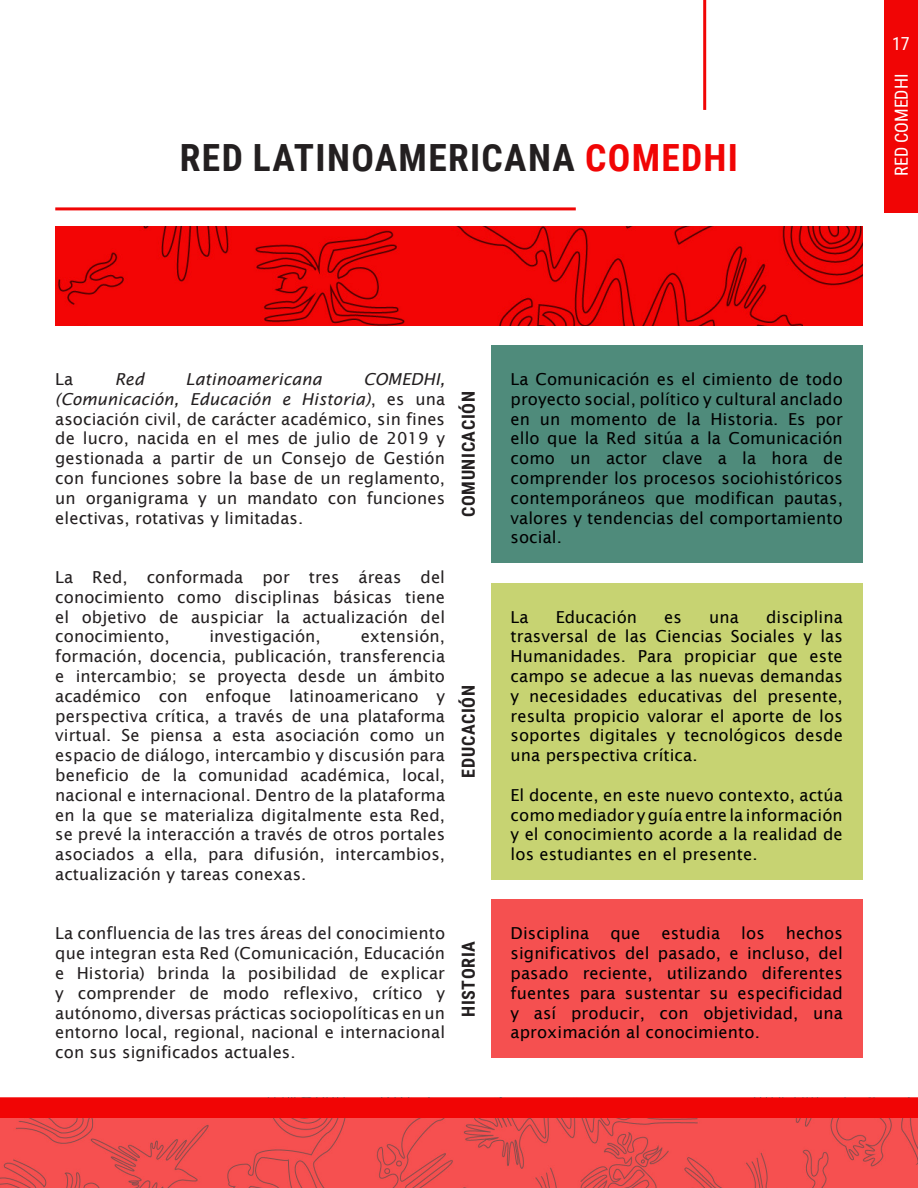
<style>
.page{position:relative;width:918px;height:1188px;background:#fff}
.page>*{position:absolute;margin:0;border:0;box-sizing:border-box;transform-origin:0 0}
.Título{font:700 37.5px "Roboto Condensed";letter-spacing:.035em;color:#231f20}
.Subtítulos{font:700 18px "Roboto Condensed";letter-spacing:.035em;color:#231f20}
.t1{font:18px "Roboto Condensed";color:#fff}
.Texto{font:16.5px/19.8px "Lucida Sans";letter-spacing:.005em;color:#231f20;text-align:justify}
.Texto_Subtítulos{font:16.5px/19.8px "Lucida Sans";letter-spacing:.005em;color:#000;text-align:justify}
.Texto-2{font:italic 16.5px "Lucida Sans";letter-spacing:.005em;color:#231f20}
.s1{color:#f10505}
.s2{font-style:italic}
</style>
<div class="page">
<div style="left:491px;top:345px;width:372px;height:218px;background:#4f8b7b"></div>
<div style="left:491px;top:583px;width:372px;height:297px;background:#c7d372"></div>
<div style="left:491px;top:900px;width:372px;height:158px;background:#f55050"></div>
<hr style="left:55px;top:207px;width:521px;height:3px;background:#f10505">
<hr style="left:703px;top:0;width:3px;height:110px;background:#f10505">
<img style="left:55px;top:227px;width:808px;height:99px">
<img style="left:0;top:1118px;width:918px;height:70px">
<div style="left:0;top:1098px;width:918px;height:20px;background:#f10505"></div>
<div style="left:884px;top:0;width:34px;height:213px;background:#f10505"></div>
<p class="Título" style="left:180px;top:131px;width:560px">RED LATINOAMERICANA <span class="s1">COMEDHI</span></p>
<p class="t1" style="left:892px;top:31px;width:19px">17</p>
<p class="t1" style="left:889px;top:176px;width:104px;rotate:-90deg">RED COMEDHI</p>
<p class="Texto" style="left:55px;top:369px;width:19px">La</p>
<p class="Texto-2" style="left:115px;top:370px;width:31px">Red</p>
<p class="Texto-2" style="left:186px;top:370px;width:138px">Latinoamericana</p>
<p class="Texto" style="left:55px;top:369px;width:391px;text-indent:308px"><span class="s2">COMEDHI, (Comunicación, Educación e Historia)</span>, es una asociación civil, de carácter académico, sin fines de lucro, nacida en el mes de julio de 2019 y gestionada a partir de un Consejo de Gestión con funciones sobre la base de un reglamento, un organigrama y un mandato con funciones electivas, rotativas y limitadas.</p>
<p class="Subtítulos" style="left:456px;top:517px;width:127px;rotate:-90deg">COMUNICACIÓN</p>
<p class="Texto" style="left:55px;top:567px;width:391px">La Red, conformada por tres áreas del conocimiento como disciplinas básicas tiene el objetivo de auspiciar la actualización del conocimiento,</p>
<p class="Texto" style="left:55px;top:627px;width:391px;text-indent:305px">extensión, formación, docencia, publicación, transferencia e intercambio; se proyecta desde un ámbito académico con enfoque latinoamericano y perspectiva crítica, a través de una plataforma virtual. Se piensa a esta asociación como un espacio de diálogo, intercambio y discusión para beneficio de la comunidad académica, local, nacional e internacional. Dentro de la plataforma en la que se materializa digitalmente esta Red, se prevé la interacción a través de otros portales asociados a ella, para difusión, intercambios, actualización y tareas conexas.</p>
<p class="Texto" style="left:209px;top:627px;width:113px">investigación,</p>
<p class="Subtítulos" style="left:456px;top:778px;width:94px;rotate:-90deg">EDUCACIÓN</p>
<p class="Texto" style="left:55px;top:924px;width:391px">La confluencia de las tres áreas del conocimiento que integran esta Red (Comunicación, Educación e Historia) brinda la posibilidad de explicar y comprender de modo reflexivo, crítico y autónomo, diversas prácticas sociopolíticas en un entorno local, regional, nacional e internacional con sus significados actuales.</p>
<p class="Subtítulos" style="left:456px;top:1017px;width:78px;rotate:-90deg">HISTORIA</p>
<p class="Texto_Subtítulos" style="left:511px;top:369px;width:334px">La Comunicación es el cimiento de todo proyecto social, político y cultural anclado en un momento de la Historia. Es por ello que la Red sitúa a la Comunicación como un actor clave a la hora de comprender los procesos sociohistóricos contemporáneos que modifican pautas, valores y tendencias del comportamiento social.</p>
<p class="Texto_Subtítulos" style="left:511px;top:607px;width:334px;text-indent:255px">disciplina trasversal de las Ciencias Sociales y las Humanidades. Para propiciar que este campo se adecue a las nuevas demandas y necesidades educativas del presente, resulta propicio valorar el aporte de los soportes digitales y tecnológicos desde una perspectiva crítica.</p>
<p class="Texto_Subtítulos" style="left:511px;top:785px;width:334px">El docente, en este nuevo contexto, actúa como mediador y guía entre la información y el conocimiento acorde a la realidad de los estudiantes en el presente.</p>
<p class="Texto_Subtítulos" style="left:511px;top:607px;width:19px">La</p>
<p class="Texto_Subtítulos" style="left:556px;top:607px;width:83px">Educación</p>
<p class="Texto_Subtítulos" style="left:664px;top:607px;width:19px">es</p>
<p class="Texto_Subtítulos" style="left:709px;top:607px;width:31px">una</p>
<p class="Texto_Subtítulos" style="left:511px;top:924px;width:334px;text-indent:275px">hechos significativos del pasado, e incluso, del pasado reciente, utilizando diferentes fuentes para sustentar su especificidad y así producir, con objetividad, una aproximación al conocimiento.</p>
<p class="Texto_Subtítulos" style="left:511px;top:924px;width:80px">Disciplina</p>
<p class="Texto_Subtítulos" style="left:610px;top:924px;width:31px">que</p>
<p class="Texto_Subtítulos" style="left:661px;top:924px;width:60px">estudia</p>
<p class="Texto_Subtítulos" style="left:741px;top:924px;width:25px">los</p>
</div>
